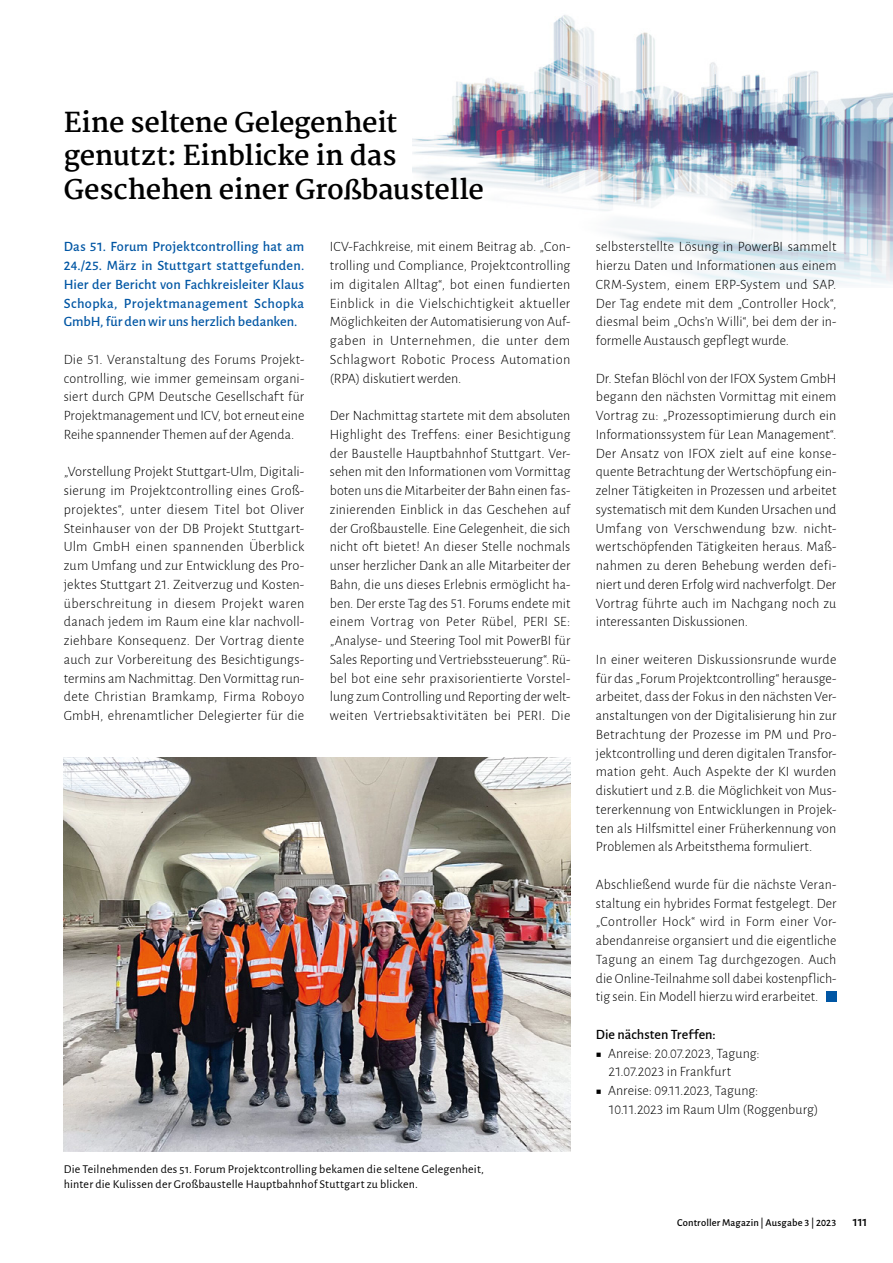
<style>
.page{position:relative;width:893px;height:1263px;background:#fff}
.page>*{position:absolute;margin:0;border:0;box-sizing:border-box;transform-origin:0 0}
.t1{font:700 27px/33.8px "Martel";letter-spacing:-.015em;color:#000}
.t2{font:300 14.25px/18.8px "Alegreya Sans";letter-spacing:.005em;color:#000;text-align:justify}
.t3{font:500 14.25px/18.8px "Alegreya Sans";letter-spacing:.005em;color:#0056a4;text-align:justify}
.t4{font:500 14.25px "Alegreya Sans";color:#000}
.t5{font:12px/15px "Alegreya Sans";letter-spacing:.015em;color:#000}
.t6{font:500 10.5px "Alegreya Sans";letter-spacing:.015em;color:#000}
</style>
<div class="page">
<img style="left:412px;top:15px;width:481px;height:271px">
<div style="left:826px;top:991px;width:10px;height:10px;background:#0056a4"></div>
<img style="left:64px;top:758px;width:506px;height:393px">
<h1 class="t1" style="left:64px;top:105px;width:422px">Eine seltene Gelegenheit genutzt: Einblicke in das<br>Geschehen einer Großbaustelle</h1>
<p class="t3" style="left:64px;top:236px;width:242px">Das 51. Forum Projektcontrolling hat am 24./25. März in Stuttgart stattgefunden.<br>Hier der Bericht von Fachkreisleiter Klaus Schopka, Projektmanagement Schopka GmbH, für den wir uns herzlich bedanken.</p>
<p class="t2" style="left:64px;top:349px;width:242px">Die 51. Veranstaltung des Forums Projekt&shy;controlling, wie immer gemeinsam organi&shy;siert durch GPM Deutsche Gesellschaft für Projektmanagement und ICV, bot erneut eine Reihe spannender Themen auf der Agenda.</p>
<p class="t2" style="left:64px;top:462px;width:242px">„Vorstellung Projekt Stuttgart-Ulm, Digitali&shy;sierung im Projektcontrolling eines Groß&shy;projektes“, unter diesem Titel bot Oliver Steinhauser von der DB Projekt Stuttgart-Ulm GmbH einen spannenden Überblick zum Umfang und zur Entwicklung des Pro&shy;jektes Stuttgart 21. Zeitverzug und Kosten&shy;überschreitung in diesem Projekt waren danach jedem im Raum eine klar nachvoll&shy;ziehbare Konsequenz. Der Vortrag diente auch zur Vorbereitung des Besichtigungs&shy;termins am Nachmittag. Den Vormittag run&shy;dete Christian Bramkamp, Firma Roboyo GmbH, ehrenamtlicher Delegierter für die</p>
<p class="t2" style="left:330px;top:237px;width:242px">ICV-Fachkreise, mit einem Beitrag ab. „Con&shy;trolling und Compliance, Projektcontrolling im digitalen Alltag“, bot einen fundierten Einblick in die Vielschichtigkeit aktueller Möglichkeiten der Automatisierung von Auf&shy;gaben in Unternehmen, die unter dem Schlagwort Robotic Process Automation (RPA) diskutiert werden.</p>
<p class="t2" style="left:330px;top:406px;width:242px">Der Nachmittag startete mit dem absoluten Highlight des Treffens: einer Besichtigung der Baustelle Hauptbahnhof Stuttgart. Ver&shy;sehen mit den Informationen vom Vormittag boten uns die Mitarbeiter der Bahn einen fas&shy;zinierenden Einblick in das Geschehen auf der Großbaustelle. Eine Gelegenheit, die sich nicht oft bietet! An dieser Stelle nochmals unser herzlicher Dank an alle Mitarbeiter der Bahn, die uns dieses Erlebnis ermöglicht ha&shy;ben. Der erste Tag des 51. Forums endete mit einem Vortrag von Peter Rübel, PERI SE: „Analyse- und Steering Tool mit PowerBI für Sales Reporting und Vertriebssteuerung“. Rü&shy;bel bot eine sehr praxisorientierte Vorstel&shy;lung zum Controlling und Reporting der welt&shy;weiten Vertriebsaktivitäten bei PERI. Die</p>
<p class="t5" style="left:64px;top:1161px;width:422px">Die Teilnehmenden des 51. Forum Projektcontrolling bekamen die seltene Gelegenheit, hinter die Kulissen der Großbaustelle Hauptbahnhof Stuttgart zu blicken.</p>
<p class="t2" style="left:596px;top:237px;width:242px">selbsterstellte Lösung in PowerBI sammelt hierzu Daten und Informationen aus einem CRM-System, einem ERP-System und SAP.<br>Der Tag endete mit dem „Controller Hock“, diesmal beim „Ochs’n Willi“, bei dem der in&shy;formelle Austausch gepflegt wurde.</p>
<p class="t2" style="left:596px;top:368px;width:242px">Dr. Stefan Blöchl von der IFOX System GmbH begann den nächsten Vormittag mit einem Vortrag zu: „Prozessoptimierung durch ein Informationssystem für Lean Management“.<br>Der Ansatz von IFOX zielt auf eine konse&shy;quente Betrachtung der Wertschöpfung ein&shy;zelner Tätigkeiten in Prozessen und arbeitet systematisch mit dem Kunden Ursachen und Umfang von Verschwendung bzw. nicht&shy;wertschöpfenden Tätigkeiten heraus. Maß&shy;nahmen zu deren Behebung werden defi&shy;niert und deren Erfolg wird nachverfolgt. Der Vortrag führte auch im Nachgang noch zu interessanten Diskussionen.</p>
<p class="t2" style="left:596px;top:649px;width:242px">In einer weiteren Diskussionsrunde wurde für das „Forum Projektcontrolling“ herausge&shy;arbeitet, dass der Fokus in den nächsten Ver&shy;anstaltungen von der Digitalisierung hin zur Betrachtung der Prozesse im PM und Pro&shy;jektcontrolling und deren digitalen Transfor&shy;mation geht. Auch Aspekte der KI wurden diskutiert und z.B. die Möglichkeit von Mus&shy;tererkennung von Entwicklungen in Projek&shy;ten als Hilfsmittel einer Früherkennung von Problemen als Arbeitsthema formuliert.</p>
<p class="t2" style="left:596px;top:874px;width:242px">Abschließend wurde für die nächste Veran&shy;staltung ein hybrides Format festgelegt. Der „Controller Hock“ wird in Form einer Vor&shy;abendanreise organsiert und die eigentliche Tagung an einem Tag durchgezogen. Auch die Online-Teilnahme soll dabei kostenpflich&shy;tig sein. Ein Modell hierzu wird erarbeitet.</p>
<p class="t4" style="left:596px;top:1024px;width:121px">Die nächsten Treffen:</p>
<p class="t2" style="left:609px;top:1043px;width:153px;text-indent:-13px">■ Anreise: 20.07.2023, Tagung:<br>21.07.2023 in Frankfurt</p>
<p class="t2" style="left:609px;top:1081px;width:211px;text-indent:-13px">■ Anreise: 09.11.2023, Tagung:<br>10.11.2023 im Raum Ulm (Roggenburg)</p>
<p class="t6" style="left:677px;top:1215px;width:161px">Controller Magazin | Ausgabe 3 | 2023</p>
<p class="t4" style="left:853px;top:1212px;width:16px">111</p>
</div>
